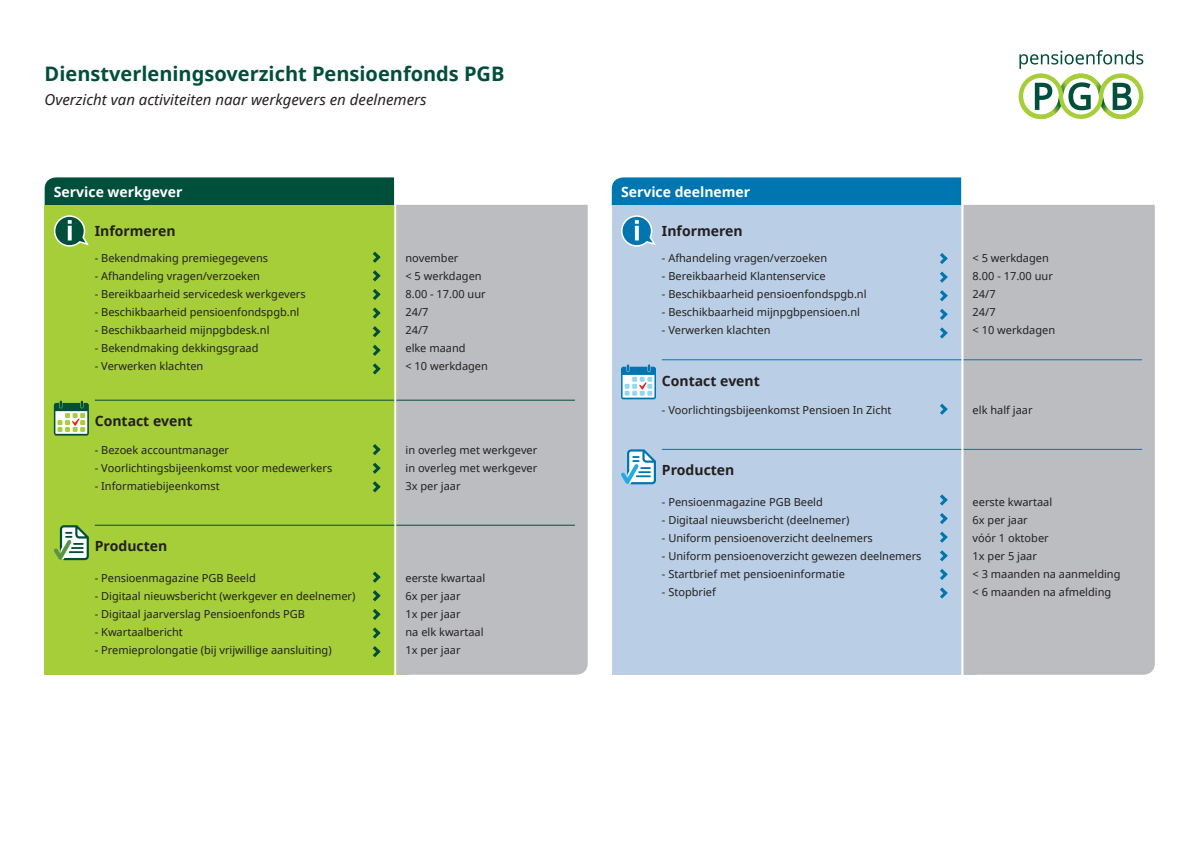
<style>
.page{position:relative;width:1191px;height:842px;background:#fff}
.page>*{position:absolute;margin:0;border:0;box-sizing:border-box;transform-origin:0 0}
.t1{font:700 20px "Noto Sans";color:#004f3b}
.t2{font:italic 15px "Noto Sans";color:#231f20}
.t3{font:700 14px "Noto Sans";color:#231f20}
.t4{font:700 14px "Noto Sans";color:#fff}
.t5{font:11px/18px "Noto Sans";color:#231f20}
</style>
<div class="page">
<div style="left:45px;top:177px;width:349px;height:28px;background:#004f3b"></div>
<div style="left:612px;top:177px;width:349px;height:28px;background:#0076b0"></div>
<svg style="left:1018px;top:50px;width:125px;height:69px"></svg>
<div style="left:45px;top:205px;width:364px;height:470px;background:#a6ce39"></div>
<div style="left:612px;top:205px;width:364px;height:470px;background:#bacfe5"></div>
<div style="left:396px;top:205px;width:191px;height:470px;background:#bcbdc0"></div>
<div style="left:963px;top:205px;width:191px;height:470px;background:#bcbdc0"></div>
<svg style="left:373px;top:252px;width:7px;height:11px"></svg>
<svg style="left:373px;top:289px;width:7px;height:11px"></svg>
<svg style="left:373px;top:345px;width:7px;height:11px"></svg>
<svg style="left:373px;top:270px;width:7px;height:11px"></svg>
<svg style="left:373px;top:326px;width:7px;height:11px"></svg>
<svg style="left:373px;top:307px;width:7px;height:12px"></svg>
<svg style="left:373px;top:363px;width:7px;height:11px"></svg>
<svg style="left:940px;top:494px;width:7px;height:12px"></svg>
<svg style="left:940px;top:532px;width:7px;height:11px"></svg>
<svg style="left:940px;top:587px;width:7px;height:12px"></svg>
<svg style="left:940px;top:513px;width:7px;height:11px"></svg>
<svg style="left:940px;top:569px;width:7px;height:11px"></svg>
<svg style="left:940px;top:550px;width:7px;height:11px"></svg>
<svg style="left:940px;top:253px;width:7px;height:11px"></svg>
<svg style="left:940px;top:290px;width:7px;height:11px"></svg>
<svg style="left:940px;top:272px;width:7px;height:11px"></svg>
<svg style="left:940px;top:327px;width:7px;height:12px"></svg>
<svg style="left:940px;top:309px;width:7px;height:11px"></svg>
<svg style="left:373px;top:572px;width:7px;height:11px"></svg>
<svg style="left:373px;top:609px;width:7px;height:11px"></svg>
<svg style="left:373px;top:590px;width:7px;height:11px"></svg>
<svg style="left:373px;top:646px;width:7px;height:11px"></svg>
<svg style="left:373px;top:627px;width:7px;height:12px"></svg>
<svg style="left:373px;top:444px;width:7px;height:11px"></svg>
<svg style="left:373px;top:481px;width:7px;height:11px"></svg>
<svg style="left:373px;top:463px;width:7px;height:11px"></svg>
<svg style="left:940px;top:404px;width:7px;height:11px"></svg>
<hr style="left:95px;top:400px;width:480px;height:1px;background:#004f3b">
<hr style="left:662px;top:359px;width:480px;height:1px;background:#0076b0">
<hr style="left:95px;top:525px;width:480px;height:1px;background:#004f3b">
<hr style="left:662px;top:449px;width:480px;height:1px;background:#0076b0">
<svg style="left:54px;top:401px;width:35px;height:35px"></svg>
<svg style="left:54px;top:525px;width:35px;height:35px"></svg>
<svg style="left:621px;top:449px;width:35px;height:35px"></svg>
<svg style="left:54px;top:215px;width:35px;height:32px"></svg>
<svg style="left:621px;top:215px;width:35px;height:32px"></svg>
<svg style="left:621px;top:364px;width:35px;height:35px"></svg>
<hr style="left:394px;top:170px;width:2px;height:508px;background:#fff">
<hr style="left:961px;top:174px;width:2px;height:509px;background:#fff">
<h1 class="t1" style="left:45px;top:59px;width:461px">Dienstverleningsoverzicht Pensioenfonds PGB</h1>
<h2 class="t2" style="left:45px;top:89px;width:383px">Overzicht van activiteiten naar werkgevers en deelnemers</h2>
<p class="t4" style="left:54px;top:182px;width:130px">Service werkgever</p>
<p class="t4" style="left:621px;top:182px;width:131px">Service deelnemer</p>
<p class="t3" style="left:95px;top:221px;width:82px">Informeren</p>
<p class="t3" style="left:662px;top:221px;width:82px">Informeren</p>
<p class="t5" style="left:95px;top:249px;width:175px">- Bekendmaking premiegegevens</p>
<p class="t5" style="left:95px;top:267px;width:167px">- Afhandeling vragen/verzoeken</p>
<p class="t5" style="left:95px;top:285px;width:212px">- Bereikbaarheid servicedesk werkgevers</p>
<p class="t5" style="left:95px;top:303px;width:206px">- Beschikbaarheid pensioenfondspgb.nl</p>
<p class="t5" style="left:95px;top:321px;width:176px">- Beschikbaarheid mijnpgbdesk.nl</p>
<p class="t5" style="left:95px;top:339px;width:165px">- Bekendmaking dekkingsgraad</p>
<p class="t5" style="left:95px;top:357px;width:110px">- Verwerken klachten</p>
<p class="t3" style="left:95px;top:411px;width:99px">Contact event</p>
<p class="t5" style="left:95px;top:441px;width:136px">- Bezoek accountmanager</p>
<p class="t5" style="left:95px;top:459px;width:239px">- Voorlichtingsbijeenkomst voor medewerkers</p>
<p class="t5" style="left:95px;top:477px;width:126px">- Informatiebijeenkomst</p>
<p class="t3" style="left:95px;top:536px;width:74px">Producten</p>
<p class="t5" style="left:95px;top:569px;width:162px">- Pensioenmagazine PGB Beeld</p>
<p class="t5" style="left:95px;top:587px;width:262px">- Digitaal nieuwsbericht (werkgever en deelnemer)</p>
<p class="t5" style="left:95px;top:605px;width:212px">- Digitaal jaarverslag Pensioenfonds PGB</p>
<p class="t5" style="left:95px;top:623px;width:90px">- Kwartaalbericht</p>
<p class="t5" style="left:95px;top:641px;width:238px">- Premieprolongatie (bij vrijwillige aansluiting)</p>
<p class="t5" style="left:405px;top:249px;width:84px">november<br>&lt; 5 werkdagen<br>8.00 - 17.00 uur<br>24/7<br>24/7<br>elke maand<br>&lt; 10 werkdagen</p>
<p class="t5" style="left:972px;top:249px;width:84px">&lt; 5 werkdagen<br>8.00 - 17.00 uur<br>24/7<br>24/7<br>&lt; 10 werkdagen</p>
<p class="t5" style="left:662px;top:249px;width:167px">- Afhandeling vragen/verzoeken</p>
<p class="t5" style="left:662px;top:267px;width:165px">- Bereikbaarheid Klantenservice</p>
<p class="t5" style="left:662px;top:285px;width:206px">- Beschikbaarheid pensioenfondspgb.nl</p>
<p class="t5" style="left:662px;top:303px;width:200px">- Beschikbaarheid mijnpgbpensioen.nl</p>
<p class="t5" style="left:662px;top:321px;width:110px">- Verwerken klachten</p>
<p class="t5" style="left:405px;top:441px;width:133px;text-align:justify">in overleg met werkgever in overleg met werkgever 3x per jaar</p>
<p class="t5" style="left:405px;top:568px;width:81px">eerste kwartaal<br>6x per jaar<br>1x per jaar<br>na elk kwartaal<br>1x per jaar</p>
<p class="t3" style="left:662px;top:371px;width:99px">Contact event</p>
<p class="t5" style="left:662px;top:401px;width:231px">- Voorlichtingsbijeenkomst Pensioen In Zicht</p>
<p class="t3" style="left:662px;top:460px;width:74px">Producten</p>
<p class="t5" style="left:662px;top:493px;width:162px">- Pensioenmagazine PGB Beeld</p>
<p class="t5" style="left:662px;top:511px;width:189px">- Digitaal nieuwsbericht (deelnemer)</p>
<p class="t5" style="left:662px;top:529px;width:212px">- Uniform pensioenoverzicht deelnemers</p>
<p class="t5" style="left:662px;top:547px;width:261px">- Uniform pensioenoverzicht gewezen deelnemers</p>
<p class="t5" style="left:662px;top:565px;width:185px">- Startbrief met pensioeninformatie</p>
<p class="t5" style="left:662px;top:583px;width:55px">- Stopbrief</p>
<p class="t5" style="left:972px;top:400px;width:61px">elk half jaar</p>
<p class="t5" style="left:972px;top:493px;width:149px">eerste kwartaal<br>6x per jaar<br>vóór 1 oktober<br>1x per 5 jaar<br>&lt; 3 maanden na aanmelding &lt; 6 maanden na afmelding</p>
</div>
